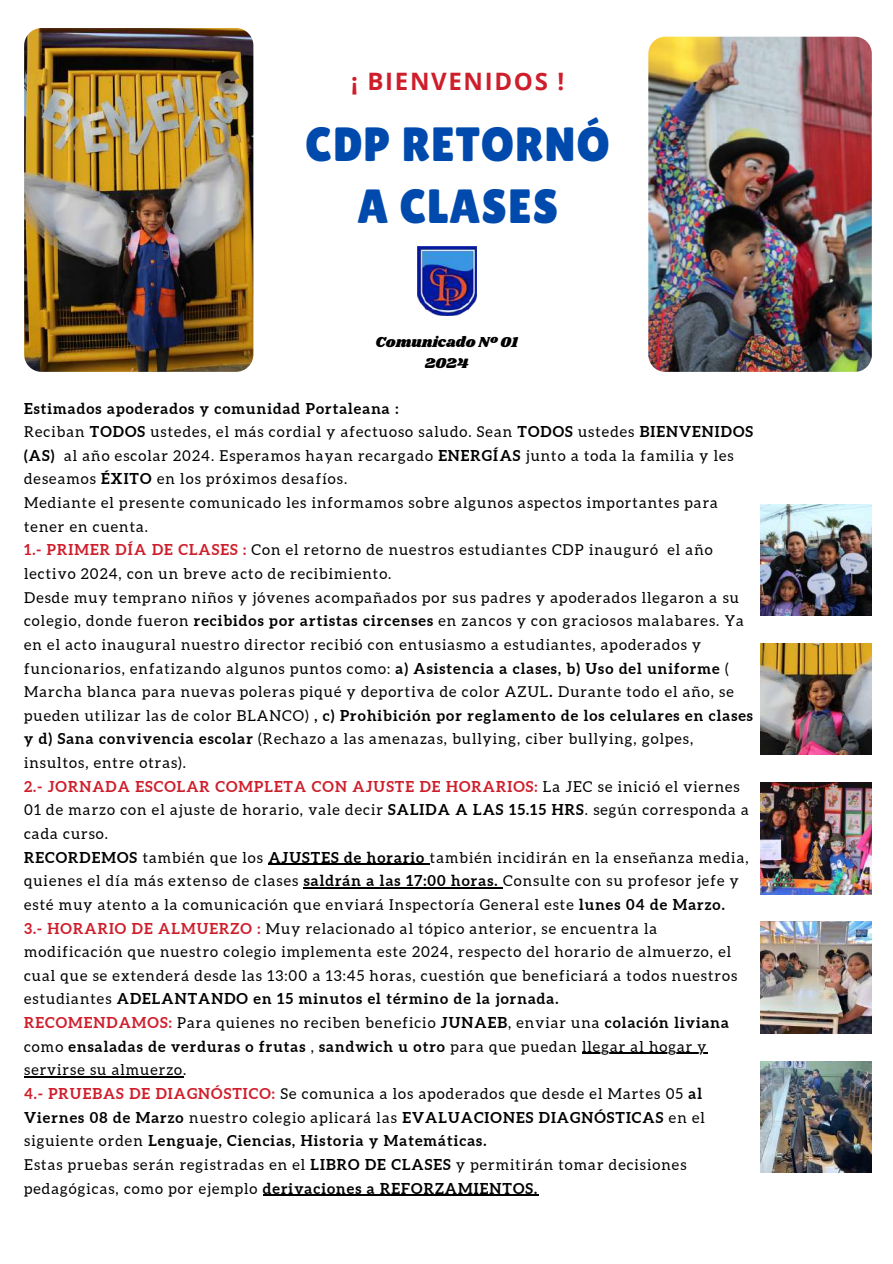
<style>
.page{position:relative;width:893px;height:1264px;background:#fff}
.page>*{position:absolute;margin:0;border:0;box-sizing:border-box;transform-origin:0 0}
.t1{font:48px/61.8px "Lilita One";letter-spacing:.02em;color:#004aad;text-align:center}
.t2{font:700 24px "Open Sans";letter-spacing:.07em;color:#cf1e2b}
.t3{font:15px/23.7px "Aleo";letter-spacing:.07em;color:#000}
.t4{font:15px/20.2px "Shrikhand";color:#000;text-align:center}
.s1{font-weight:700}
.s2{font-weight:700;color:#cf1e2b}
</style>
<div class="page">
<img style="left:417px;top:246px;width:59px;height:69px">
<img style="left:760px;top:504px;width:111px;height:111px">
<img style="left:24px;top:28px;width:229px;height:344px;border-radius:17px">
<img style="left:648px;top:37px;width:223px;height:335px;border-radius:17px">
<img style="left:760px;top:643px;width:111px;height:112px">
<img style="left:760px;top:782px;width:111px;height:112px">
<img style="left:760px;top:921px;width:111px;height:112px">
<img style="left:760px;top:1061px;width:111px;height:111px">
<hr style="left:268px;top:863px;width:162px;height:1px;background:#000">
<hr style="left:304px;top:887px;width:199px;height:1px;background:#000">
<hr style="left:582px;top:1052px;width:125px;height:1px;background:#000">
<hr style="left:24px;top:1076px;width:159px;height:1px;background:#000">
<hr style="left:263px;top:1194px;width:275px;height:1px;background:#000">
<h2 class="t2" style="left:351px;top:64px;width:215px">¡ BIENVENIDOS !</h2>
<h1 class="t1" style="left:305px;top:113px;width:306px">CDP RETORNÓ<br>A CLASES</h1>
<p class="t4" style="left:375px;top:333px;width:144px">Comunicado Nº 01<br>2024</p>
<p class="t3" style="left:24px;top:396px;width:730px"><span class="s1">Estimados apoderados y comunidad Portaleana :<br></span>Reciban <span class="s1">TODOS</span> ustedes, el más cordial y afectuoso saludo. Sean <span class="s1">TODOS</span> ustedes <span class="s1">BIENVENIDOS (AS)</span> al año escolar 2024. Esperamos hayan recargado <span class="s1">ENERGÍAS</span> junto a toda la familia y les deseamos <span class="s1">ÉXITO</span> en los próximos desafíos.<br>Mediante el presente comunicado les informamos sobre algunos aspectos importantes para tener en cuenta.<br><span class="s2">1.- PRIMER DÍA DE CLASES :</span> Con el retorno de nuestros estudiantes CDP inauguró el año lectivo 2024, con un breve acto de recibimiento.<br>Desde muy temprano niños y jóvenes acompañados por sus padres y apoderados llegaron a su colegio, donde fueron <span class="s1">recibidos por artistas circenses</span> en zancos y con graciosos malabares. Ya en el acto inaugural nuestro director recibió con entusiasmo a estudiantes, apoderados y funcionarios, enfatizando algunos puntos como: <span class="s1">a) Asistencia a clases, b) Uso del uniforme</span> ( Marcha blanca para nuevas poleras piqué y deportiva de color AZUL<span class="s1">.</span> Durante todo el año, se pueden utilizar las de color BLANCO) <span class="s1">, c) Prohibición por reglamento de los celulares en clases y d) Sana convivencia escolar</span> (Rechazo a las amenazas, bullying, ciber bullying, golpes, insultos, entre otras).<br><span class="s2">2.- JORNADA ESCOLAR COMPLETA CON AJUSTE DE HORARIOS:</span> La JEC se inició el viernes 01 de marzo con el ajuste de horario, vale decir <span class="s1">SALIDA A LAS 15.15 HRS</span>. según corresponda a cada curso.<br><span class="s1">RECORDEMOS</span> también que los <span class="s1">AJUSTES de horario</span> también incidirán en la enseñanza media, quienes el día más extenso de clases <span class="s1">saldrán a las 17:00 horas.</span> Consulte con su profesor jefe y esté muy atento a la comunicación que enviará Inspectoría General este <span class="s1">lunes 04 de Marzo.<br></span><span class="s2">3.- HORARIO DE ALMUERZO :</span> Muy relacionado al tópico anterior, se encuentra la modificación que nuestro colegio implementa este 2024, respecto del horario de almuerzo, el cual que se extenderá desde las 13:00 a 13:45 horas, cuestión que beneficiará a todos nuestros estudiantes <span class="s1">ADELANTANDO en 15 minutos el término de la jornada.<br></span><span class="s2">RECOMENDAMOS:</span> Para quienes no reciben beneficio <span class="s1">JUNAEB</span>, enviar una <span class="s1">colación liviana </span>como <span class="s1">ensaladas de verduras o frutas</span> , <span class="s1">sandwich u otro</span> para que puedan llegar al hogar y servirse su almuerzo.<br><span class="s2">4.- PRUEBAS DE DIAGNÓSTICO:</span> Se comunica a los apoderados que desde el Martes 05 <span class="s1">al Viernes 08 de Marzo</span> nuestro colegio aplicará las <span class="s1">EVALUACIONES DIAGNÓSTICAS</span> en el siguiente orden <span class="s1">Lenguaje, Ciencias, Historia y Matemáticas.<br></span>Estas pruebas serán registradas en el <span class="s1">LIBRO DE CLASES</span> y permitirán tomar decisiones pedagógicas, como por ejemplo <span class="s1">derivaciones a REFORZAMIENTOS.</span></p>
</div>
